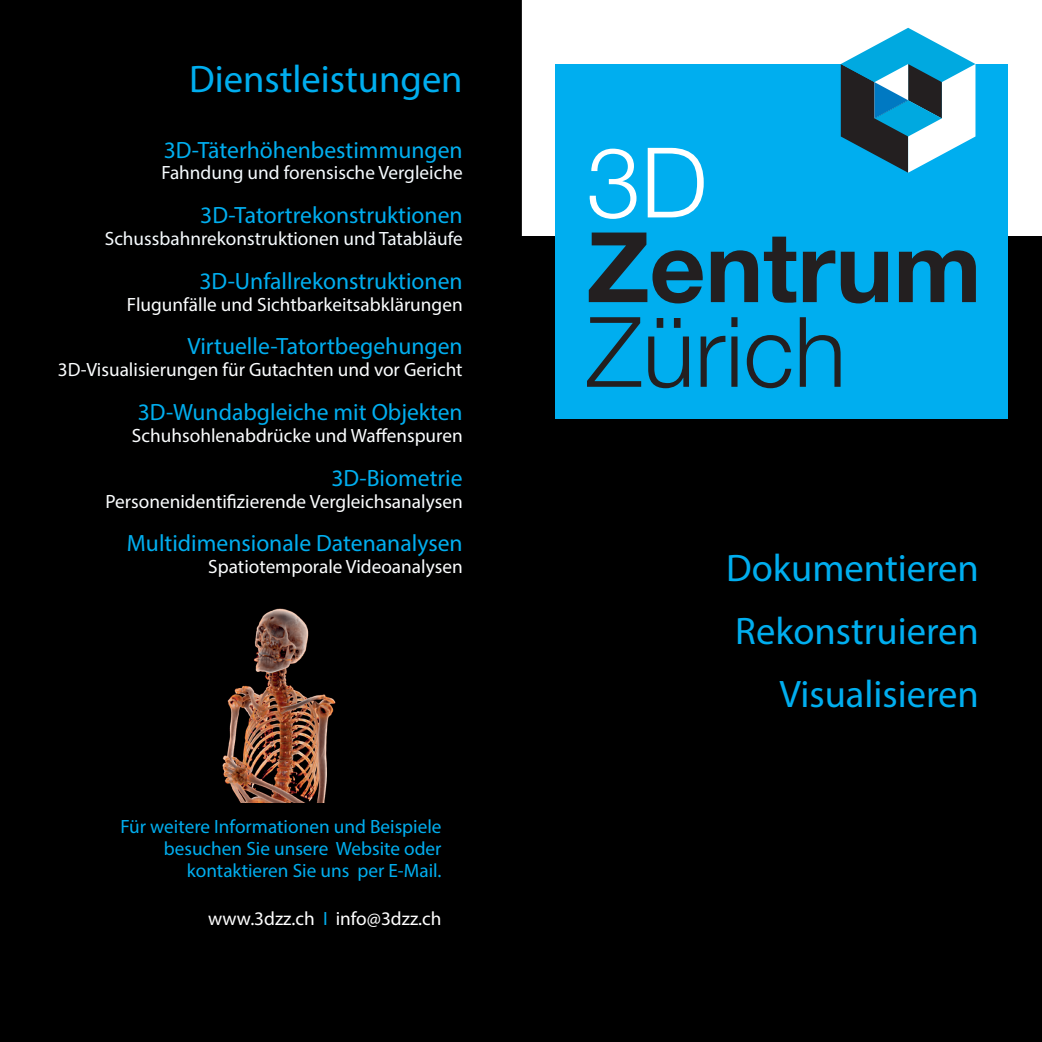
<style>
.page{position:relative;width:1042px;height:1042px;background:#fff}
.page>*{position:absolute;margin:0;border:0;box-sizing:border-box;transform-origin:0 0}
.t1{font:38.5px "Myriad Pro";color:#00aeef}
.t2{font:23.62px "Myriad Pro";color:#00aeef}
.t3{font:19.25px "Myriad Pro";color:#fbfdfe}
.t4{font:19.25px/21.9px "Myriad Pro";color:#00aeef;text-align:right}
.t5{font:19.25px "Myriad Pro";color:#f6fbfe}
.t6{font:19.25px "Myriad Pro";color:#fff}
.s1{color:#00aeef}
</style>
<div class="page">
<div style="left:521px;top:236px;width:521px;height:806px;background:#000"></div>
<div style="left:0;top:0;width:522px;height:1042px;background:#000"></div>
<div style="left:555px;top:64px;width:452px;height:355px;background:#00aeef"></div>
<svg style="left:589px;top:149px;width:47px;height:70px"></svg>
<svg style="left:648px;top:148px;width:56px;height:69px"></svg>
<svg style="left:589px;top:232px;width:114px;height:71px"></svg>
<svg style="left:711px;top:250px;width:47px;height:52px"></svg>
<svg style="left:764px;top:237px;width:32px;height:66px"></svg>
<svg style="left:803px;top:250px;width:32px;height:52px"></svg>
<svg style="left:841px;top:252px;width:47px;height:51px"></svg>
<svg style="left:899px;top:250px;width:77px;height:52px"></svg>
<svg style="left:587px;top:317px;width:54px;height:70px"></svg>
<svg style="left:648px;top:318px;width:41px;height:70px"></svg>
<svg style="left:700px;top:335px;width:25px;height:52px"></svg>
<svg style="left:731px;top:317px;width:6px;height:70px"></svg>
<svg style="left:747px;top:335px;width:44px;height:53px"></svg>
<svg style="left:800px;top:317px;width:40px;height:70px"></svg>
<svg style="left:841px;top:28px;width:134px;height:145px"></svg>
<img style="left:100px;top:602px;width:329px;height:200px">
<p class="t1" style="left:189px;top:55px;width:275px">Dienstleistungen</p>
<p class="t2" style="left:164px;top:135px;width:300px">3D-Täterhöhenbestimmungen</p>
<p class="t5" style="left:161px;top:161px;width:303px">Fahndung und forensische Vergleiche</p>
<p class="t2" style="left:200px;top:201px;width:264px">3D-Tatortrekonstruktionen</p>
<p class="t5" style="left:105px;top:227px;width:359px">Schussbahnrekonstruktionen und Tatabläufe</p>
<p class="t2" style="left:199px;top:266px;width:265px">3D-Unfallrekonstruktionen</p>
<p class="t3" style="left:127px;top:292px;width:337px">Flugunfälle und Sichtbarkeitsabklärungen</p>
<p class="t2" style="left:188px;top:332px;width:277px">Virtuelle-Tatortbegehungen</p>
<p class="t3" style="left:58px;top:358px;width:406px">3D-Visualisierungen für Gutachten und vor Gericht</p>
<p class="t2" style="left:138px;top:398px;width:326px">3D-Wundabgleiche mit Objekten</p>
<p class="t3" style="left:132px;top:424px;width:332px">Schuhsohlenabdrücke und Waffenspuren</p>
<p class="t2" style="left:331px;top:463px;width:133px">3D-Biometrie</p>
<p class="t3" style="left:105px;top:489px;width:359px">Personenidentifizierende Vergleichsanalysen</p>
<p class="t2" style="left:127px;top:529px;width:337px">Multidimensionale Datenanalysen</p>
<p class="t3" style="left:208px;top:555px;width:256px">Spatiotemporale Videoanalysen</p>
<p class="t4" style="left:121px;top:815px;width:322px">Für weitere Informationen und Beispiele besuchen Sie unsere Website oder kontaktieren Sie uns per E-Mail.</p>
<p class="t6" style="left:208px;top:907px;width:235px">www.3dzz.ch <span class="s1">I</span> info@3dzz.ch</p>
<p class="t1" style="left:726px;top:545px;width:254px">Dokumentieren</p>
<p class="t1" style="left:735px;top:608px;width:245px">Rekonstruieren</p>
<p class="t1" style="left:779px;top:671px;width:201px">Visualisieren</p>
</div>
